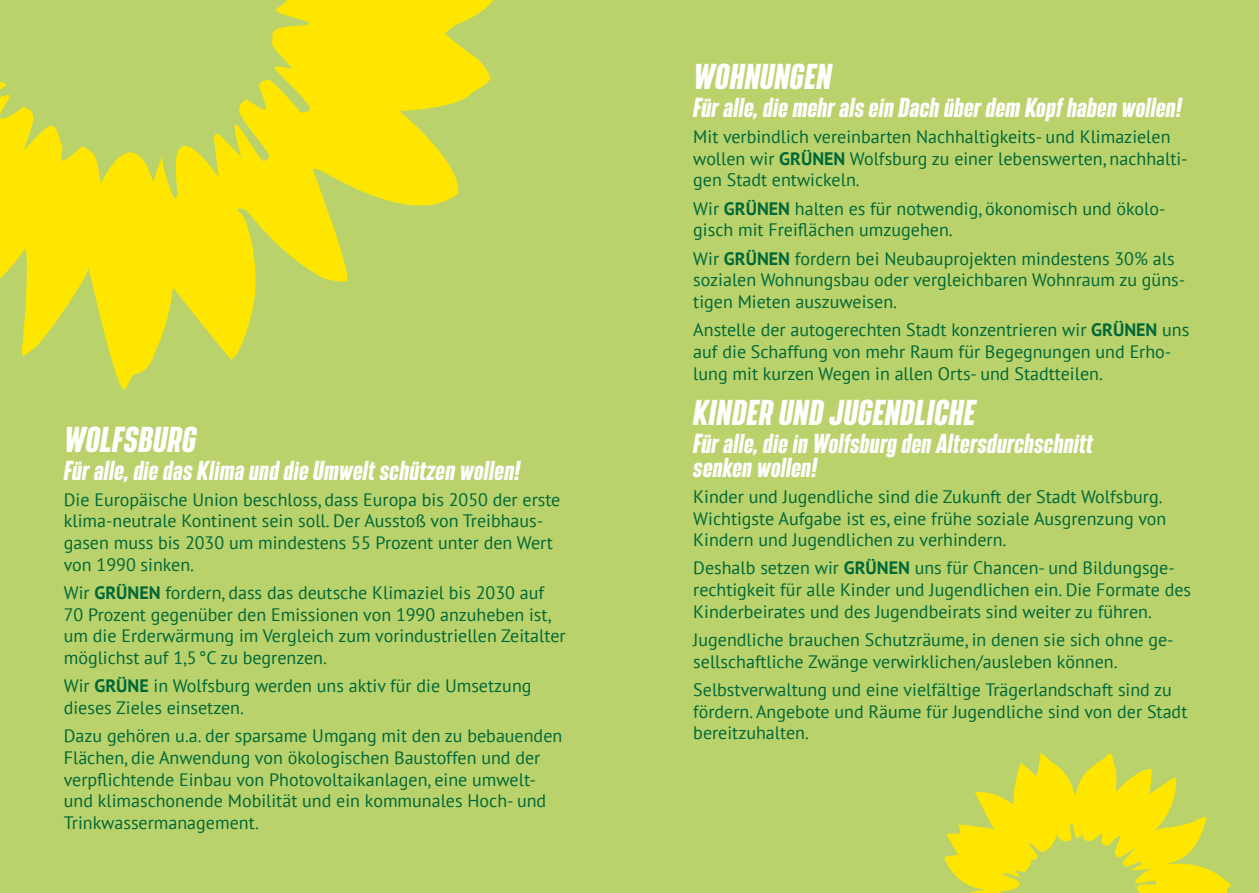
<style>
.page{position:relative;width:1259px;height:893px;background:#b9d26b}
.page>*{position:absolute;margin:0;border:0;box-sizing:border-box;transform-origin:0 0}
.t1{font:italic 700 31.5px "Bereit";letter-spacing:.01em;color:#fff}
.t2{font:italic 700 24px/24px "Bereit";letter-spacing:.01em;color:#fff}
.t3{font:18px/21.8px "PT Sans";color:#006838}
.s1{font-weight:700}
</style>
<div class="page">
<svg style="left:0;top:0;width:494px;height:390px"></svg>
<svg style="left:944px;top:753px;width:287px;height:140px"></svg>
<h1 class="t1" style="left:64px;top:420px;width:134px">WOLFSBURG</h1>
<h2 class="t2" style="left:64px;top:458px;width:458px">Für alle, die das Klima und die Umwelt schützen wollen!</h2>
<p class="t3" style="left:64px;top:488px;width:498px">Die Europäische Union beschloss, dass Europa bis 2050 der erste klima-neutrale Kontinent sein soll. Der Ausstoß von Treibhaus&shy;gasen muss bis 2030 um mindestens 55 Prozent unter den Wert von 1990 sinken.</p>
<p class="t3" style="left:64px;top:581px;width:503px">Wir <span class="s1">GRÜNEN</span> fordern, dass das deutsche Klimaziel bis 2030 auf 70 Prozent gegenüber den Emissionen von 1990 anzuheben ist, um die Erderwärmung im Vergleich zum vorindustriellen Zeitalter möglichst auf 1,5°C zu begrenzen.</p>
<p class="t3" style="left:64px;top:675px;width:469px">Wir <span class="s1">GRÜNE</span> in Wolfsburg werden uns aktiv für die Umsetzung dieses Zieles einsetzen.</p>
<p class="t3" style="left:64px;top:724px;width:500px">Dazu gehören u.a. der sparsame Umgang mit den zu bebauenden Flächen, die Anwendung von ökologischen Baustoffen und der verpflichtende Einbau von Photovoltaikanlagen, eine umwelt&shy;und klimaschonende Mobilität und ein kommunales Hoch- und Trinkwassermanagement.</p>
<h1 class="t1" style="left:693px;top:58px;width:140px">WOHNUNGEN</h1>
<h2 class="t2" style="left:693px;top:96px;width:490px">Für alle, die mehr als ein Dach über dem Kopf haben wollen!</h2>
<p class="t3" style="left:693px;top:125px;width:496px">Mit verbindlich vereinbarten Nachhaltigkeits- und Klimazielen wollen wir <span class="s1">GRÜNEN</span> Wolfsburg zu einer lebenswerten, nachhalti&shy;gen Stadt entwickeln.</p>
<p class="t3" style="left:693px;top:197px;width:474px">Wir <span class="s1">GRÜNEN</span> halten es für notwendig, ökonomisch und ökolo&shy;gisch mit Freiflächen umzugehen.</p>
<p class="t3" style="left:693px;top:247px;width:493px">Wir <span class="s1">GRÜNEN</span> fordern bei Neubauprojekten mindestens 30% als sozialen Wohnungsbau oder vergleichbaren Wohnraum zu güns&shy;tigen Mieten auszuweisen.</p>
<p class="t3" style="left:693px;top:318px;width:497px">Anstelle der autogerechten Stadt konzentrieren wir <span class="s1">GRÜNEN</span> uns auf die Schaffung von mehr Raum für Begegnungen und Erho&shy;lung mit kurzen Wegen in allen Orts- und Stadtteilen.</p>
<h1 class="t1" style="left:693px;top:393px;width:284px">KINDER UND JUGENDLICHE</h1>
<h2 class="t2" style="left:693px;top:431px;width:401px">Für alle, die in Wolfsburg den Altersdurchschnitt senken wollen!</h2>
<p class="t3" style="left:693px;top:485px;width:474px">Kinder und Jugendliche sind die Zukunft der Stadt Wolfsburg.<br>Wichtigste Aufgabe ist es, eine frühe soziale Ausgrenzung von<br>Kindern und Jugendlichen zu verhindern.</p>
<p class="t3" style="left:693px;top:557px;width:499px">Deshalb setzen wir <span class="s1">GRÜNEN</span> uns für Chancen- und Bildungsge&shy;rechtigkeit für alle Kinder und Jugendlichen ein. Die Formate des<br>Kinderbeirates und des Jugendbeirats sind weiter zu führen.</p>
<p class="t3" style="left:693px;top:628px;width:482px">Jugendliche brauchen Schutzräume, in denen sie sich ohne ge&shy;sellschaftliche Zwänge verwirklichen/ausleben können.</p>
<p class="t3" style="left:693px;top:678px;width:495px">Selbstverwaltung und eine vielfältige Trägerlandschaft sind zu fördern. Angebote und Räume für Jugendliche sind von der Stadt bereitzuhalten.</p>
</div>
